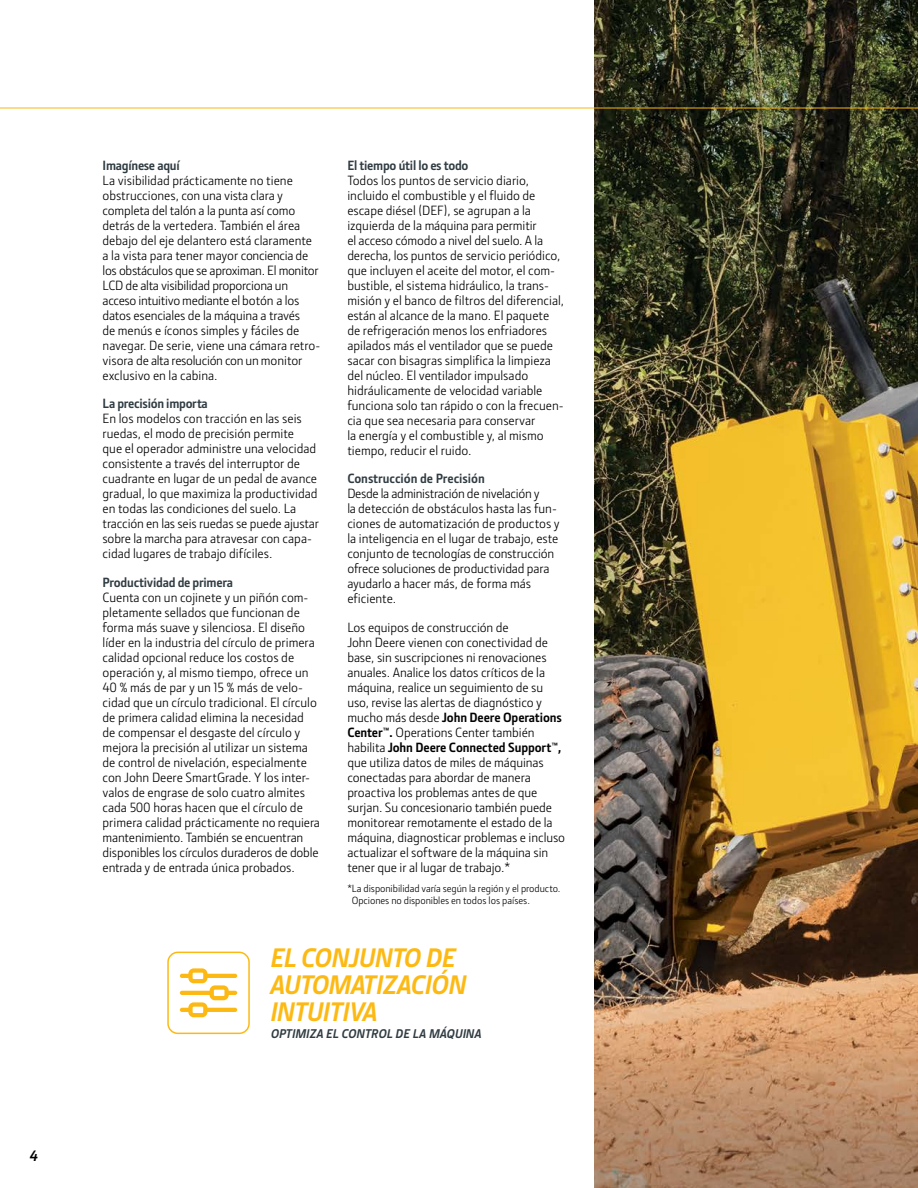
<style>
.page{position:relative;width:918px;height:1188px;background:#fff}
.page>*{position:absolute;margin:0;border:0;box-sizing:border-box;transform-origin:0 0}
.t1{font:italic 700 27px/27px "JD Sans Pro";letter-spacing:-.02em;color:#fdb913}
.t2{font:italic 700 15px "JD Sans Pro";color:#000}
.t3{font:13.5px/15px "JD Sans Pro";letter-spacing:-.005em;color:#000}
.t4{font:700 13.5px "JD Sans Pro";letter-spacing:-.02em;color:#303c42}
.t5{font:700 13.5px "JD Sans Pro";color:#303c42}
.t6{font:italic 700 12.75px "JD Sans Pro";color:#303c42}
.t7{font:10.5px/12px "JD Sans Pro";letter-spacing:-.005em;color:#000}
.s1{font-weight:700}
</style>
<div class="page">
<img style="left:594px;top:109px;width:324px;height:1079px">
<svg style="left:0;top:0;width:918px;height:109px"></svg>
<div style="left:167px;top:952px;width:83px;height:82px;border:2px solid #fdb913;border-radius:10px"></div>
<svg style="left:180px;top:968px;width:57px;height:49px"></svg>
<p class="t2" style="left:29px;top:1146px;width:10px">4</p>
<p class="t4" style="left:103px;top:156px;width:79px">Imagínese aquí</p>
<p class="t3" style="left:103px;top:172px;width:219px">La visibilidad prácticamente no tiene obstrucciones, con una vista clara y completa del talón a la punta así como detrás de la vertedera. También el área debajo del eje delantero está claramente a la vista para tener mayor conciencia de los obstáculos que se aproximan. El monitor LCD de alta visibilidad proporciona un acceso intuitivo mediante el botón a los datos esenciales de la máquina a través<br>de menús e íconos simples y fáciles de navegar. De serie, viene una cámara retro&shy;visora de alta resolución con un monitor exclusivo en la cabina.</p>
<p class="t4" style="left:103px;top:395px;width:107px">La precisión importa</p>
<p class="t3" style="left:103px;top:411px;width:218px">En los modelos con tracción en las seis ruedas, el modo de precisión permite<br>que el operador administre una velocidad consistente a través del interruptor de cuadrante en lugar de un pedal de avance gradual, lo que maximiza la productividad en todas las condiciones del suelo. La tracción en las seis ruedas se puede ajustar sobre la marcha para atravesar con capa&shy;cidad lugares de trabajo difíciles.</p>
<p class="t4" style="left:103px;top:573px;width:132px">Productividad de primera</p>
<p class="t3" style="left:103px;top:589px;width:219px">Cuenta con un cojinete y un piñón com&shy;pletamente sellados que funcionan de forma más suave y silenciosa. El diseño líder en la industria del círculo de primera calidad opcional reduce los costos de operación y, al mismo tiempo, ofrece un 40 % más de par y un 15 % más de velo&shy;cidad que un círculo tradicional. El círculo de primera calidad elimina la necesidad de compensar el desgaste del círculo y mejora la precisión al utilizar un sistema de control de nivelación, especialmente con John Deere SmartGrade. Y los inter&shy;valos de engrase de solo cuatro almites cada 500 horas hacen que el círculo de primera calidad prácticamente no requiera mantenimiento. También se encuentran disponibles los círculos duraderos de doble entrada y de entrada única probados.</p>
<p class="t4" style="left:347px;top:156px;width:123px">El tiempo útil lo es todo</p>
<p class="t3" style="left:347px;top:172px;width:218px">Todos los puntos de servicio diario, incluido el combustible y el fluido de escape diésel (DEF), se agrupan a la izquierda de la máquina para permitir<br>el acceso cómodo a nivel del suelo. A la derecha, los puntos de servicio periódico, que incluyen el aceite del motor, el com&shy;bustible, el sistema hidráulico, la trans&shy;misión y el banco de filtros del diferencial, están al alcance de la mano. El paquete de refrigeración menos los enfriadores apilados más el ventilador que se puede sacar con bisagras simplifica la limpieza del núcleo. El ventilador impulsado hidráulicamente de velocidad variable funciona solo tan rápido o con la frecuen&shy;cia que sea necesaria para conservar<br>la energía y el combustible y, al mismo tiempo, reducir el ruido.</p>
<p class="t5" style="left:347px;top:470px;width:139px">Construcción de Precisión</p>
<p class="t3" style="left:347px;top:486px;width:214px">Desde la administración de nivelación y<br>la detección de obstáculos hasta las fun&shy;ciones de automatización de productos y la inteligencia en el lugar de trabajo, este conjunto de tecnologías de construcción ofrece soluciones de productividad para ayudarlo a hacer más, de forma más eficiente.</p>
<p class="t3" style="left:347px;top:619px;width:219px">Los equipos de construcción de<br>John Deere vienen con conectividad de base, sin suscripciones ni renovaciones anuales. Analice los datos críticos de la máquina, realice un seguimiento de su uso, revise las alertas de diagnóstico y mucho más desde <span class="s1">John Deere Operations Center™.</span> Operations Center también habilita <span class="s1">John Deere Connected Support™, </span>que utiliza datos de miles de máquinas conectadas para abordar de manera proactiva los problemas antes de que surjan. Su concesionario también puede monitorear remotamente el estado de la máquina, diagnosticar problemas e incluso actualizar el software de la máquina sin tener que ir al lugar de trabajo.*</p>
<p class="t7" style="left:352px;top:882px;width:210px;text-indent:-4px">*La disponibilidad varía según la región y el producto.<br>Opciones no disponibles en todos los países.</p>
<h1 class="t1" style="left:270px;top:944px;width:198px">EL CONJUNTO DE<br>AUTOMATIZACIÓN<br>INTUITIVA</h1>
<p class="t6" style="left:271px;top:1025px;width:212px">OPTIMIZA EL CONTROL DE LA MÁQUINA</p>
</div>
